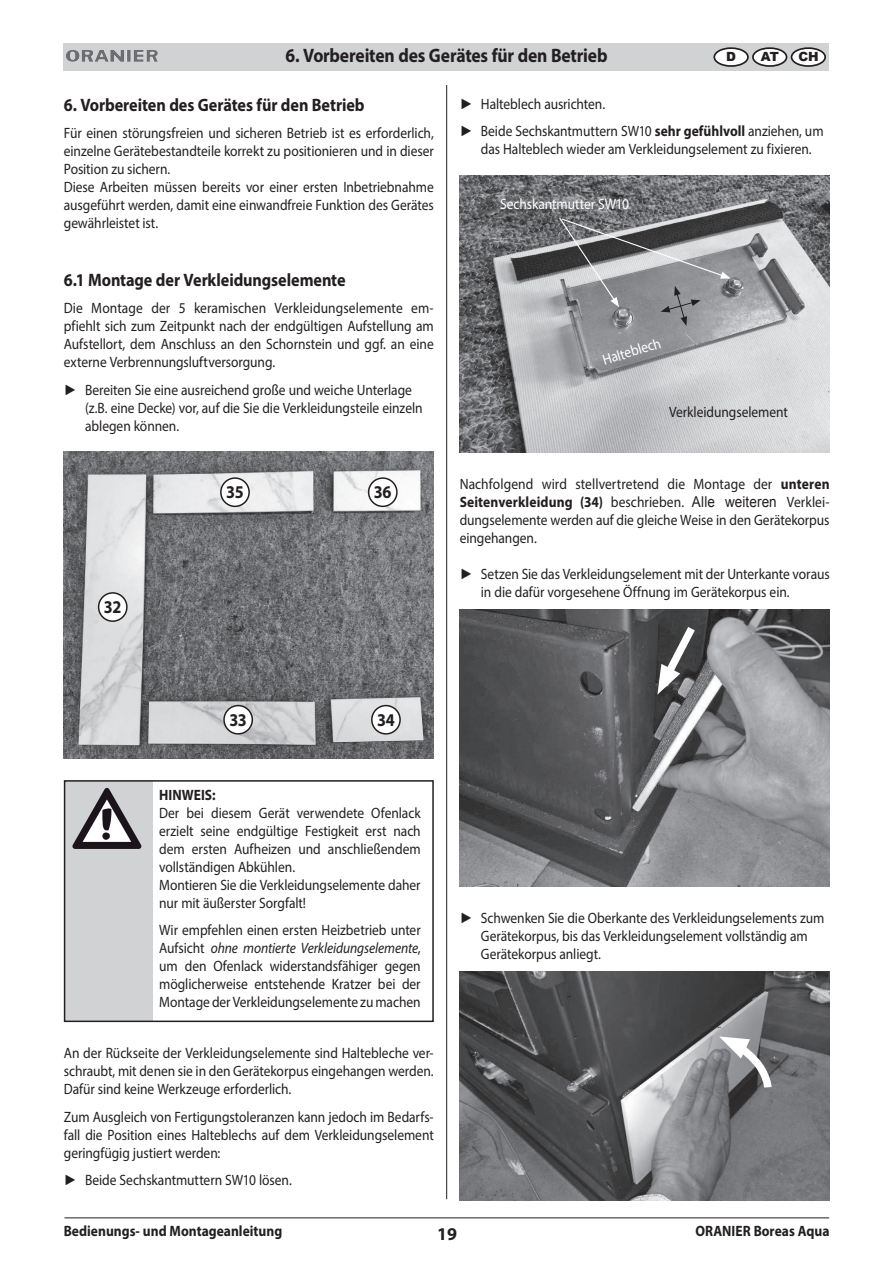
<style>
.page{position:relative;width:893px;height:1263px;background:#fff}
.page>*{position:absolute;margin:0;border:0;box-sizing:border-box;transform-origin:0 0}
.t1{font:700 19.5px "Myriad Pro";letter-spacing:-.01em;color:#231f20;scale:.9 1}
.t2{font:700 18px "Myriad Pro";letter-spacing:-.005em;color:#231f20;scale:.9 1}
.t3{font:700 18px "Myriad Pro";letter-spacing:-.005em;color:#231f20}
.t4{font:15px/18.1px "Myriad Pro";letter-spacing:-.005em;color:#231f20;scale:.9 1}
.t5{font:700 15px "Myriad Pro";color:#231f20;scale:.9 1}
.t6{font:15px "Myriad Pro";letter-spacing:-.005em;color:#fff;scale:.9 1}
.t7{font:900 12.6px "Arial";color:#231f20}
.s1{font-family:"Arial"}
.s2{font-weight:700}
.s3{font-style:italic}
</style>
<div class="page">
<div style="left:64px;top:43px;width:765px;height:27px;background:#d1d2d4"></div>
<img style="left:97px;top:50px;width:27px;height:12px">
<hr style="left:64px;top:1217px;width:765px;height:1px;background:#231f20">
<div style="left:714px;top:48px;width:34px;height:18px;background:#fff;border-radius:50%"></div>
<div style="left:713px;top:47px;width:36px;height:20px;border:2px solid #231f20;border-radius:50%"></div>
<hr style="left:446px;top:85px;width:1px;height:1114px;background:#231f20">
<div style="left:753px;top:48px;width:33px;height:18px;background:#fff;border-radius:50%"></div>
<div style="left:752px;top:47px;width:35px;height:20px;border:2px solid #231f20;border-radius:50%"></div>
<div style="left:791px;top:48px;width:34px;height:18px;background:#fff;border-radius:50%"></div>
<div style="left:791px;top:47px;width:35px;height:20px;border:2px solid #231f20;border-radius:50%"></div>
<img style="left:64px;top:452px;width:370px;height:307px">
<div style="left:99px;top:593px;width:28px;height:28px;background:#fff;border-radius:50%"></div>
<div style="left:98px;top:592px;width:30px;height:30px;border:2px solid #231f20;border-radius:50%"></div>
<div style="left:221px;top:478px;width:28px;height:28px;background:#fff;border-radius:50%"></div>
<div style="left:220px;top:477px;width:30px;height:30px;border:2px solid #231f20;border-radius:50%"></div>
<div style="left:369px;top:478px;width:28px;height:28px;background:#fff;border-radius:50%"></div>
<div style="left:368px;top:477px;width:30px;height:30px;border:2px solid #231f20;border-radius:50%"></div>
<div style="left:224px;top:706px;width:28px;height:28px;background:#fff;border-radius:50%"></div>
<div style="left:223px;top:705px;width:30px;height:30px;border:2px solid #231f20;border-radius:50%"></div>
<div style="left:372px;top:706px;width:28px;height:28px;background:#fff;border-radius:50%"></div>
<div style="left:371px;top:705px;width:30px;height:30px;border:2px solid #231f20;border-radius:50%"></div>
<div style="left:65px;top:781px;width:88px;height:240px;background:#d1d2d4"></div>
<div style="left:64px;top:780px;width:370px;height:242px;border:2px solid #231f20"></div>
<svg style="left:72px;top:788px;width:69px;height:61px"></svg>
<img style="left:460px;top:175px;width:370px;height:278px">
<svg style="left:558px;top:216px;width:173px;height:110px;background:#8a8b8e"></svg>
<img style="left:460px;top:609px;width:370px;height:278px">
<svg style="left:655px;top:618px;width:47px;height:77px"></svg>
<img style="left:460px;top:971px;width:370px;height:229px">
<svg style="left:719px;top:1036px;width:56px;height:59px"></svg>
<h1 class="t1" style="left:285px;top:43px;width:359px">6. Vorbereiten des Gerätes für den Betrieb</h1>
<p class="t7" style="left:761px;top:47px;width:19px">AT</p>
<p class="t7" style="left:798px;top:47px;width:22px">CH</p>
<p class="t2" style="left:64px;top:93px;width:336px">6. Vorbereiten des Gerätes für den Betrieb</p>
<p class="t4" style="left:64px;top:124px;width:413px">Für einen störungsfreien und sicheren Betrieb ist es erforderlich, einzelne Gerätebestandteile korrekt zu positionieren und in dieser Position zu sichern.<br>Diese Arbeiten müssen bereits vor einer ersten Inbetriebnahme ausgeführt werden, damit eine einwandfreie Funktion des Gerätes gewährleistet ist.</p>
<p class="t7" style="left:726px;top:47px;width:11px">D</p>
<p class="t4" style="left:460px;top:90px;width:406px;line-height:27.2px"><span class="s1">►</span> Halteblech ausrichten.<br><span class="s1">►</span> Beide Sechskantmuttern SW10 <span class="s2">sehr gefühlvoll</span> anziehen, um</p>
<p class="t4" style="left:481px;top:140px;width:369px">das Halteblech wieder am Verkleidungselement zu fixieren.</p>
<p class="t6" style="left:500px;top:195px;width:145px">Sechskantmutter SW10</p>
<p class="t2" style="left:64px;top:268px;width:315px">6.1 Montage der Verkleidungselemente</p>
<p class="t4" style="left:64px;top:299px;width:413px;text-align:justify">Die Montage der 5 keramischen Verkleidungselemente em&shy;pfiehlt sich zum Zeitpunkt nach der endgültigen Aufstellung am Aufstellort, dem Anschluss an den Schornstein und ggf. an eine externe Verbrennungsluftversorgung.</p>
<p class="t4" style="left:85px;top:380px;width:377px;text-indent:-21px"><span class="s1">►</span> Bereiten Sie eine ausreichend große und weiche Unterlage (z.B. eine Decke) vor, auf die Sie die Verkleidungsteile einzeln ablegen können.</p>
<p class="t2" style="left:104px;top:595px;width:21px">32</p>
<p class="t2" style="left:226px;top:480px;width:21px">35</p>
<p class="t2" style="left:374px;top:480px;width:21px">36</p>
<p class="t6" style="left:600px;top:351px;width:69px;rotate:-17deg">Halteblech</p>
<p class="t4" style="left:669px;top:403px;width:134px">Verkleidungselement</p>
<p class="t4" style="left:460px;top:475px;width:413px;text-align:justify">Nachfolgend wird stellvertretend die Montage der <span class="s2">unteren Seitenverkleidung (34)</span> beschrieben. <span class="s1">Alle weiteren</span> Verklei&shy;dungselemente werden auf die gleiche Weise in den Gerätekorpus eingehangen.</p>
<p class="t4" style="left:481px;top:565px;width:389px;text-indent:-21px"><span class="s1">►</span> Setzen Sie das Verkleidungselement mit der Unterkante voraus in die dafür vorgesehene Öffnung im Gerätekorpus ein.</p>
<p class="t2" style="left:229px;top:708px;width:21px">33</p>
<p class="t2" style="left:377px;top:708px;width:21px">34</p>
<p class="t5" style="left:159px;top:785px;width:64px">HINWEIS:</p>
<p class="t4" style="left:159px;top:803px;width:292px">Der bei diesem Gerät verwendete Ofenlack erzielt seine endgültige Festigkeit erst nach dem ersten Aufheizen und anschließendem vollständigen Abkühlen.<br>Montieren Sie die Verkleidungselemente daher nur mit äußerster Sorgfalt!</p>
<p class="t4" style="left:159px;top:921px;width:292px;text-align:justify">Wir empfehlen einen ersten Heizbetrieb unter Aufsicht <span class="s3">ohne montierte Verkleidungselemente</span>, um den Ofenlack widerstandsfähiger gegen möglicherweise entstehende Kratzer bei der Montage der Verkleidungselemente zu machen</p>
<p class="t4" style="left:64px;top:1044px;width:413px;text-align:justify">An der Rückseite der Verkleidungselemente sind Haltebleche ver&shy;schraubt, mit denen sie in den Gerätekorpus eingehangen werden.<br>Dafür sind keine Werkzeuge erforderlich.</p>
<p class="t4" style="left:64px;top:1107px;width:413px;text-align:justify">Zum Ausgleich von Fertigungstoleranzen kann jedoch im Bedarfs&shy;fall die Position eines Halteblechs auf dem Verkleidungselement geringfügig justiert werden:</p>
<p class="t4" style="left:64px;top:1170px;width:255px"><span class="s1">►</span> Beide Sechskantmuttern SW10 lösen.</p>
<p class="t4" style="left:481px;top:909px;width:383px;text-indent:-21px"><span class="s1">►</span> Schwenken Sie die Oberkante des Verkleidungselements zum<br>Gerätekorpus, bis das Verkleidungselement vollständig am<br>Gerätekorpus anliegt.</p>
<p class="t5" style="left:64px;top:1221px;width:244px">Bedienungs- und Montageanleitung</p>
<p class="t5" style="left:695px;top:1221px;width:151px">ORANIER Boreas Aqua</p>
<p class="t3" style="left:437px;top:1222px;width:21px">19</p>
</div>
